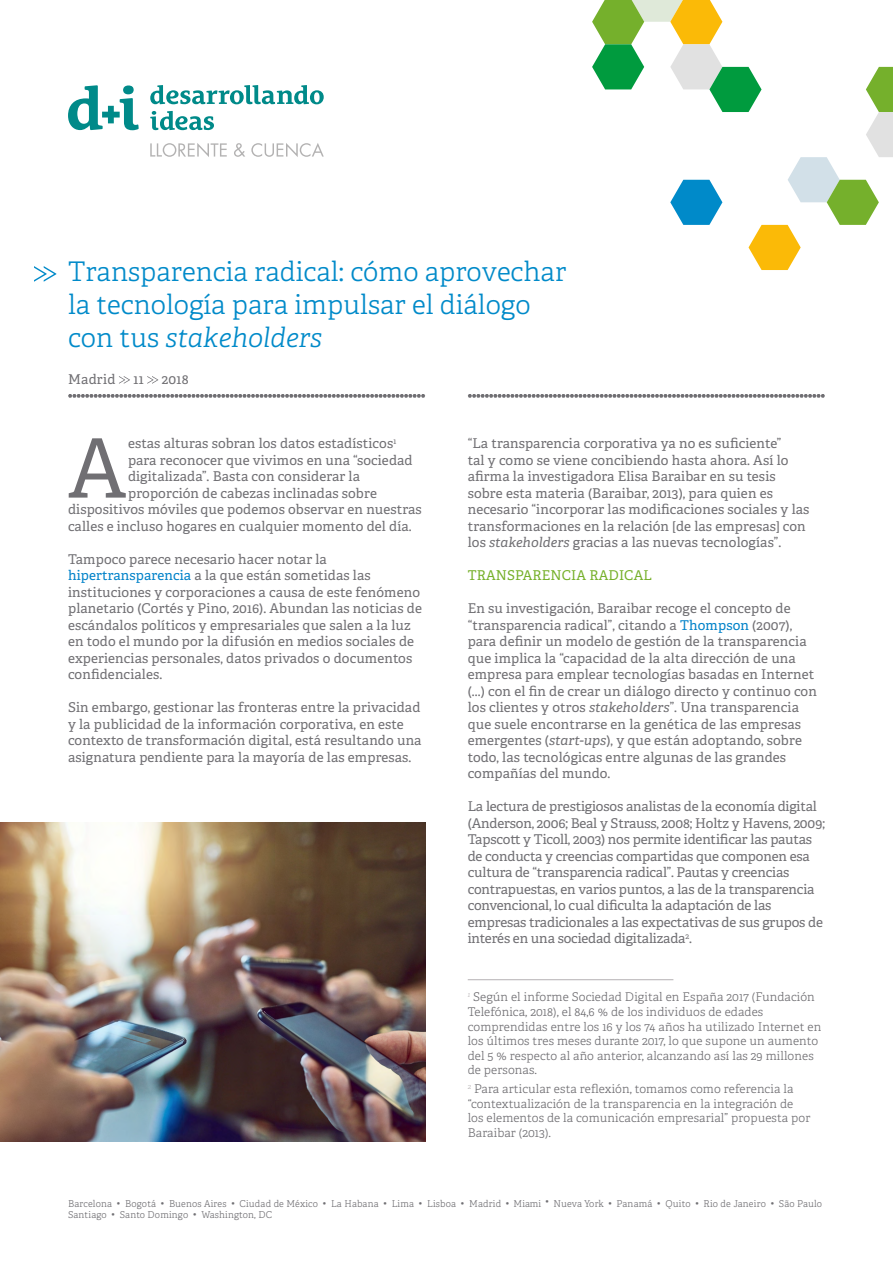
<style>
.page{position:relative;width:893px;height:1263px;background:#fff}
.page>*{position:absolute;margin:0;border:0;box-sizing:border-box;transform-origin:0 0}
.t1{font:81.9px "Adelle";color:#706f73}
.t2{font:300 27px/33px "Adelle";color:#008ac9}
.t3{font:13.5px/16.5px "Adelle";letter-spacing:.01em;color:#706f73}
.t4{font:13.5px/16.5px "Adelle";letter-spacing:-.01em;color:#706f73}
.t5{font:13.5px "Adelle";letter-spacing:.01em;color:#74af27}
.t6{font:300 12px/14.5px "Adelle";letter-spacing:.01em;color:#706f73}
.t7{font:300 9.45px/11.4px "Adelle";letter-spacing:.02em;color:#706f73}
.s1{font-style:italic}
.s2{color:#0082c9}
</style>
<div class="page">
<img style="left:0;top:823px;width:425px;height:318px">
<svg style="left:34px;top:266px;width:22px;height:16px"></svg>
<svg style="left:119px;top:376px;width:11px;height:8px"></svg>
<svg style="left:147px;top:376px;width:11px;height:8px"></svg>
<svg style="left:68px;top:394px;width:357px;height:4px"></svg>
<svg style="left:468px;top:394px;width:357px;height:4px"></svg>
<svg style="left:592px;top:0;width:301px;height:270px"></svg>
<svg style="left:68px;top:85px;width:71px;height:45px"></svg>
<svg style="left:150px;top:85px;width:174px;height:19px"></svg>
<svg style="left:150px;top:111px;width:64px;height:19px"></svg>
<svg style="left:150px;top:143px;width:174px;height:14px"></svg>
<hr style="left:468px;top:979px;width:205px;height:1px;background:#b5b1b3">
<h2 class="t2" style="left:68px;top:254px;width:500px">Transparencia radical: cómo aprovechar la tecnología para impulsar el diálogo con tus <span class="s1">stakeholders</span></h2>
<p class="t3" style="left:68px;top:370px;width:49px">Madrid</p>
<p class="t3" style="left:134px;top:370px;width:12px">11</p>
<p class="t3" style="left:162px;top:370px;width:28px">2018</p>
<h1 class="t1" style="left:68px;top:409px;width:60px">A</h1>
<p class="t3" style="left:128px;top:434px;width:270px">estas alturas sobran los datos estadísticos<sup>1</sup></p>
<p class="t3" style="left:128px;top:451px;width:286px">para reconocer que vivimos en una “sociedad</p>
<p class="t3" style="left:128px;top:467px;width:233px">digitalizada”. Basta con considerar la</p>
<p class="t3" style="left:128px;top:484px;width:250px">proporción de cabezas inclinadas sobre</p>
<p class="t3" style="left:68px;top:500px;width:355px">dispositivos móviles que podemos observar en nuestras</p>
<p class="t3" style="left:68px;top:517px;width:345px">calles e incluso hogares en cualquier momento del día.</p>
<p class="t3" style="left:68px;top:550px;width:355px">Tampoco parece necesario hacer notar la <span class="s2">hipertransparencia</span> a la que están sometidas las instituciones y corporaciones a causa de este fenómeno planetario (Cortés y Pino, 2016). Abundan las noticias de escándalos políticos y empresariales que salen a la luz en todo el mundo por la difusión en medios sociales de experiencias personales, datos privados o documentos confidenciales.</p>
<p class="t3" style="left:68px;top:698px;width:355px">Sin embargo, gestionar las fronteras entre la privacidad y la publicidad de la información corporativa, en este contexto de transformación digital, está resultando una asignatura pendiente para la mayoría de las empresas.</p>
<p class="t3" style="left:468px;top:434px;width:343px">“La transparencia corporativa ya no es suficiente”<br>tal y como se viene concibiendo hasta ahora. Así lo afirma la investigadora Elisa Baraibar en su tesis sobre esta materia (Baraibar, 2013), para quien es necesario “incorporar las modificaciones sociales y las transformaciones en la relación [de las empresas] con los <span class="s1">stakeholders</span> gracias a las nuevas tecnologías”.</p>
<p class="t5" style="left:468px;top:565px;width:186px">TRANSPARENCIA RADICAL</p>
<p class="t3" style="left:468px;top:599px;width:351px">En su investigación, Baraibar recoge el concepto de “transparencia radical”, citando a <span class="s2">Thompson</span> (2007), para definir un modelo de gestión de la transparencia que implica la “capacidad de la alta dirección de una empresa para emplear tecnologías basadas en Internet (...) con el fin de crear un diálogo directo y continuo con los clientes y otros <span class="s1">stakeholders</span>”. Una transparencia que suele encontrarse en la genética de las empresas emergentes (<span class="s1">start-ups</span>), y que están adoptando, sobre todo, las tecnológicas entre algunas de las grandes compañías del mundo.</p>
<p class="t4" style="left:468px;top:797px;width:359px">La lectura de prestigiosos analistas de la economía digital (Anderson, 2006; Beal y Strauss, 2008; Holtz y Havens, 2009; Tapscott y Ticoll, 2003) nos permite identificar las pautas de conducta y creencias compartidas que componen esa cultura de “transparencia radical”. Pautas y creencias contrapuestas, en varios puntos, a las de la transparencia convencional, lo cual dificulta la adaptación de las empresas tradicionales a las expectativas de sus grupos de interés en una sociedad digitalizada<sup>2</sup>.</p>
<p class="t6" style="left:468px;top:989px;width:355px"><sup>1</sup> Según el informe Sociedad Digital en España 2017 (Fundación Telefónica, 2018), el 84,6 % de los individuos de edades comprendidas entre los 16 y los 74 años ha utilizado Internet en los últimos tres meses durante 2017, lo que supone un aumento del 5 % respecto al año anterior, alcanzando así las 29 millones de personas.</p>
<p class="t6" style="left:468px;top:1081px;width:344px"><sup>2</sup> Para articular esta reflexión, tomamos como referencia la “contextualización de la transparencia en la integración de los elementos de la comunicación empresarial” propuesta por Baraibar (2013).</p>
<p class="t7" style="left:68px;top:1197px;width:755px">Barcelona • Bogotá • Buenos Aires • Ciudad de México • La Habana • Lima • Lisboa • Madrid • Miami • Nueva York • Panamá • Quito • Rio de Janeiro • São Paulo<br>Santiago • Santo Domingo • Washington, DC</p>
</div>
